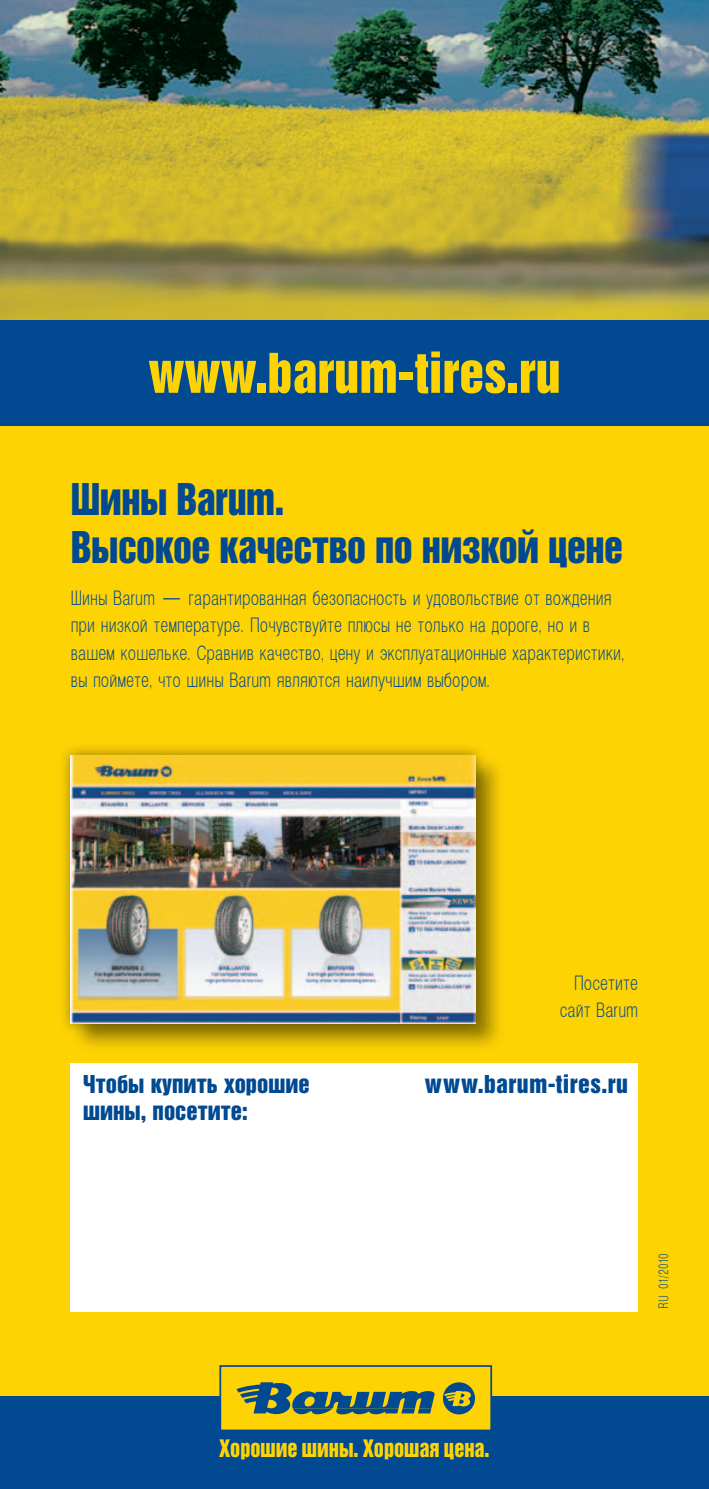
<style>
.page{position:relative;width:709px;height:1489px;background:#fff}
.page>*{position:absolute;margin:0;border:0;box-sizing:border-box;transform-origin:0 0}
.t1{font:50px "Helvetica Inserat Cyr Upright";color:#fed304}
.t2{font:40px/47.5px "Helvetica Inserat Cyr Upright";letter-spacing:-.015em;color:#014990;scale:.95 1}
.t3{font:22.5px/27.5px "Helvetica Condenced";color:#014990}
.t4{font:22.5px/27px "Helvetica Inserat Cyr Upright";color:#014990}
.t5{font:22.5px "Helvetica Inserat Cyr Upright";letter-spacing:.02em;color:#014990;scale:1.05 1}
.t6{font:22px "Helvetica Inserat Cyr Upright";color:#fed304;scale:.92 1}
.t7{font:15px "Helvetica Condenced";letter-spacing:.01em;color:#014990}
.s1{font-family:"Helvetica Neue LT Pro";font-weight:300}
</style>
<div class="page">
<div style="left:0;top:418px;width:709px;height:985px;background:#fed304"></div>
<div style="left:0;top:1396px;width:709px;height:92px;background:#014990"></div>
<div style="left:0;top:319px;width:709px;height:106px;background:#014990"></div>
<div style="left:220px;top:1365px;width:271px;height:65px;background:#fed304"></div>
<div style="left:219px;top:1364px;width:273px;height:67px;border:2px solid #014990"></div>
<div style="left:443px;top:1382px;width:32px;height:32px;background:#014990;border-radius:50%"></div>
<svg style="left:444px;top:1389px;width:30px;height:19px"></svg>
<svg style="left:236px;top:1382px;width:199px;height:33px"></svg>
<img style="left:0;top:0;width:709px;height:319px">
<div style="left:71px;top:1063px;width:567px;height:248px;background:#fff"></div>
<img style="left:70px;top:754px;width:417px;height:282px">
<img style="left:71px;top:755px;width:404px;height:268px">
<h1 class="t1" style="left:148px;top:343px;width:414px">www.barum-tires.ru</h1>
<h2 class="t2" style="left:71px;top:475px;width:582px">Шины Barum.<br>Высокое качество по низкой цене</h2>
<p class="t3" style="left:71px;top:584px;width:555px">Шины Barum <span class="s1">—</span> гарантированная безопасность и удовольствие от вождения при низкой температуре. Почувствуйте плюсы не только на дороге, но и в вашем кошельке. Сравнив качество, цену и эксплуатационные характеристики, вы поймете, что шины Barum являются наилучшим выбором.</p>
<p class="t4" style="left:83px;top:1070px;width:228px">Чтобы купить хорошие шины, посетите:</p>
<p class="t3" style="left:560px;top:969px;width:80px;text-align:right">Посетите сайт Barum</p>
<p class="t5" style="left:425px;top:1070px;width:195px">www.barum-tires.ru</p>
<p class="t7" style="left:656px;top:1309px;width:58px;rotate:-90deg">RU 01/2010</p>
<p class="t6" style="left:219px;top:1435px;width:295px">Хорошие шины. Хорошая цена.</p>
</div>
